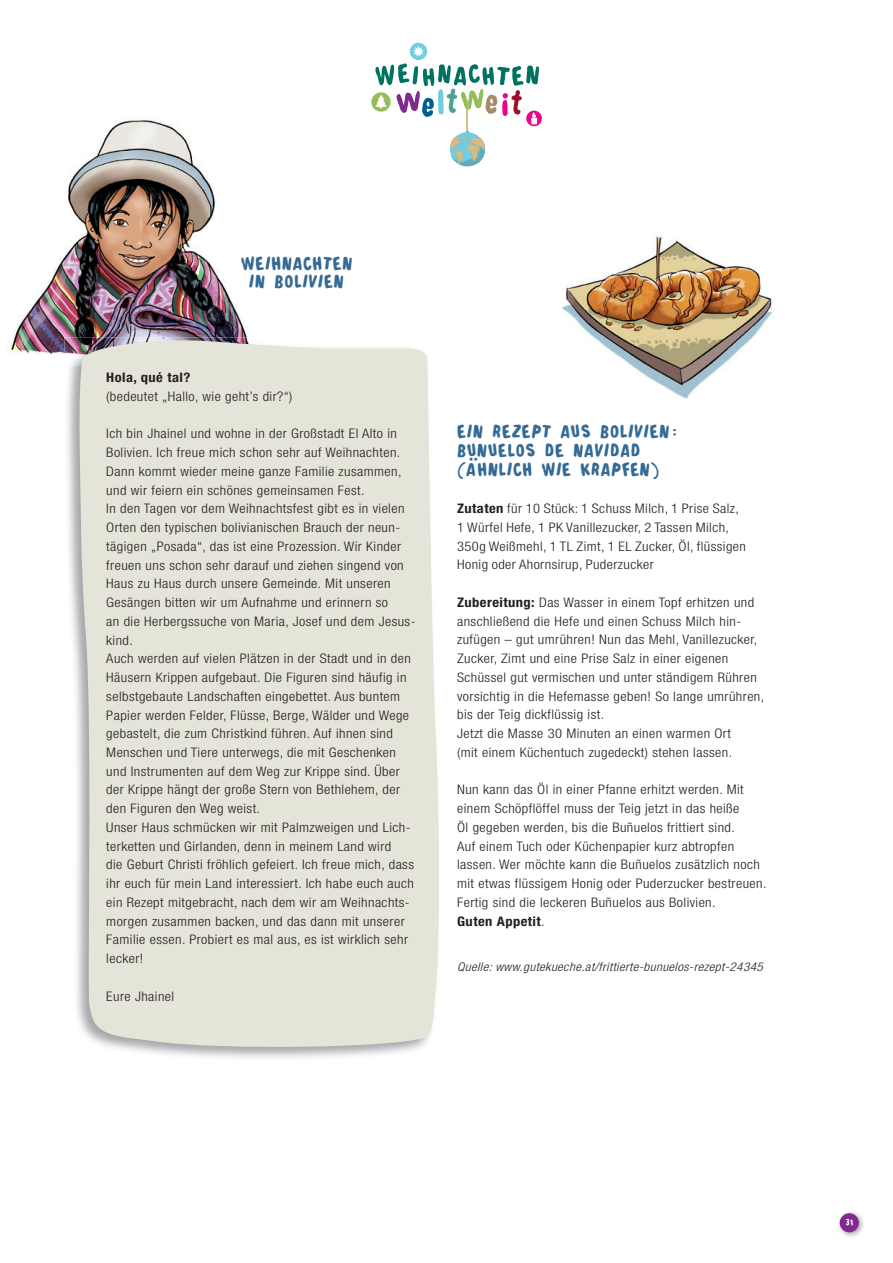
<style>
.page{position:relative;width:893px;height:1263px;background:#fff}
.page>*{position:absolute;margin:0;border:0;box-sizing:border-box;transform-origin:0 0}
.t1{font:18px/18.8px "Shakethatbooty";letter-spacing:.08em;color:#346a94;text-align:center}
.t2{font:300 condensed 13.2px/18.8px "Helvetica Neue";letter-spacing:.03em;color:#231f20;scale:1.1 1}
.t3{font:700 condensed 13.2px "Helvetica Neue";letter-spacing:.03em;color:#231f20;scale:1.1 1}
.t4{font:italic 300 condensed 12px "Helvetica Neue";letter-spacing:.03em;color:#231f20;scale:1.1 1}
.t5{font:9px "Shakethatbooty";color:#fff}
.s1{font-weight:700}
</style>
<div class="page">
<img style="left:839px;top:1212px;width:25px;height:25px">
<div style="left:840px;top:1213px;width:19px;height:19px;background:#802990;border-radius:50%"></div>
<img style="left:562px;top:236px;width:211px;height:163px">
<img style="left:11px;top:120px;width:236px;height:234px">
<img style="left:67px;top:367px;width:339px;height:691px">
<img style="left:64px;top:337px;width:183px;height:30px">
<div style="left:79px;top:338px;width:360px;height:713px;background:#e5e4d9"></div>
<div style="left:410px;top:43px;width:17px;height:17px;background:#71cee1;border-radius:50%"></div>
<svg style="left:413px;top:46px;width:11px;height:11px"></svg>
<svg style="left:371px;top:92px;width:20px;height:20px"></svg>
<svg style="left:526px;top:111px;width:16px;height:15px"></svg>
<svg style="left:375px;top:63px;width:164px;height:103px"></svg>
<h1 class="t1" style="left:241px;top:255px;width:112px">WEIHNACHTEN<br>IN BOLIVIEN</h1>
<p class="t3" style="left:106px;top:369px;width:78px">Hola, qué tal?</p>
<p class="t2" style="left:106px;top:387px;width:171px">(bedeutet „Hallo, wie geht’s dir?“)</p>
<p class="t2" style="left:106px;top:424px;width:283px">Ich bin Jhainel und wohne in der Großstadt El Alto in Bolivien. Ich freue mich schon sehr auf Weihnachten.<br>Dann kommt wieder meine ganze Familie zusammen, und wir feiern ein schönes gemeinsamen Fest.<br>In den Tagen vor dem Weihnachtsfest gibt es in vielen Orten den typischen bolivianischen Brauch der neun&shy;tägigen „Posada“, das ist eine Prozession. Wir Kinder freuen uns schon sehr darauf und ziehen singend von Haus zu Haus durch unsere Gemeinde. Mit unseren Gesängen bitten wir um Aufnahme und erinnern so<br>an die Herbergssuche von Maria, Josef und dem Jesus&shy;kind.<br>Auch werden auf vielen Plätzen in der Stadt und in den Häusern Krippen aufgebaut. Die Figuren sind häufig in selbstgebaute Landschaften eingebettet. Aus buntem Papier werden Felder, Flüsse, Berge, Wälder und Wege gebastelt, die zum Christkind führen. Auf ihnen sind Menschen und Tiere unterwegs, die mit Geschenken und Instrumenten auf dem Weg zur Krippe sind. Über der Krippe hängt der große Stern von Bethlehem, der den Figuren den Weg weist.<br>Unser Haus schmücken wir mit Palmzweigen und Lich&shy;terketten und Girlanden, denn in meinem Land wird<br>die Geburt Christi fröhlich gefeiert. Ich freue mich, dass ihr euch für mein Land interessiert. Ich habe euch auch ein Rezept mitgebracht, nach dem wir am Weihnachts&shy;morgen zusammen backen, und das dann mit unserer Familie essen. Probiert es mal aus, es ist wirklich sehr lecker!</p>
<p class="t2" style="left:106px;top:986px;width:63px">Eure Jhainel</p>
<h1 class="t1" style="left:457px;top:423px;width:221px;text-align:left">EIN REZEPT AUS BOLIVIEN:<br>BUNUELOS DE NAVIDAD (AHNLICH WIE KRAPFEN)</h1>
<h1 class="t1" style="left:467px;top:444px;width:11px">..</h1>
<p class="t2" style="left:457px;top:499px;width:264px"><span class="s1">Zutaten</span> für 10 Stück: 1 Schuss Milch, 1 Prise Salz, 1 Würfel Hefe, 1 PK Vanillezucker, 2 Tassen Milch, 350g Weißmehl, 1 TL Zimt, 1 EL Zucker, Öl, flüssigen Honig oder Ahornsirup, Puderzucker</p>
<p class="t2" style="left:457px;top:593px;width:281px"><span class="s1">Zubereitung:</span> Das Wasser in einem Topf erhitzen und anschließend die Hefe und einen Schuss Milch hin -<br>zu fügen – gut umrühren! Nun das Mehl, Vanillezucker, Zucker, Zimt und eine Prise Salz in einer eigenen Schüssel gut vermischen und unter ständigem Rühren vorsichtig in die Hefemasse geben! So lange umrühren, bis der Teig dickflüssig ist.<br>Jetzt die Masse 30 Minuten an einen warmen Ort<br>(mit einem Küchentuch zugedeckt) stehen lassen.</p>
<p class="t2" style="left:457px;top:780px;width:283px">Nun kann das Öl in einer Pfanne erhitzt werden. Mit einem Schöpflöffel muss der Teig jetzt in das heiße<br>Öl gegeben werden, bis die Buñuelos frittiert sind.<br>Auf einem Tuch oder Küchenpapier kurz abtropfen lassen. Wer möchte kann die Buñuelos zusätzlich noch mit etwas flüssigem Honig oder Puderzucker bestreuen.<br>Fertig sind die leckeren Buñuelos aus Bolivien.<br><span class="s1">Guten Appetit</span>.</p>
<p class="t4" style="left:457px;top:960px;width:279px">Quelle: www.gutekueche.at/frittierte-bunuelos-rezept-24345</p>
<p class="t5" style="left:846px;top:1218px;width:9px">31</p>
</div>
